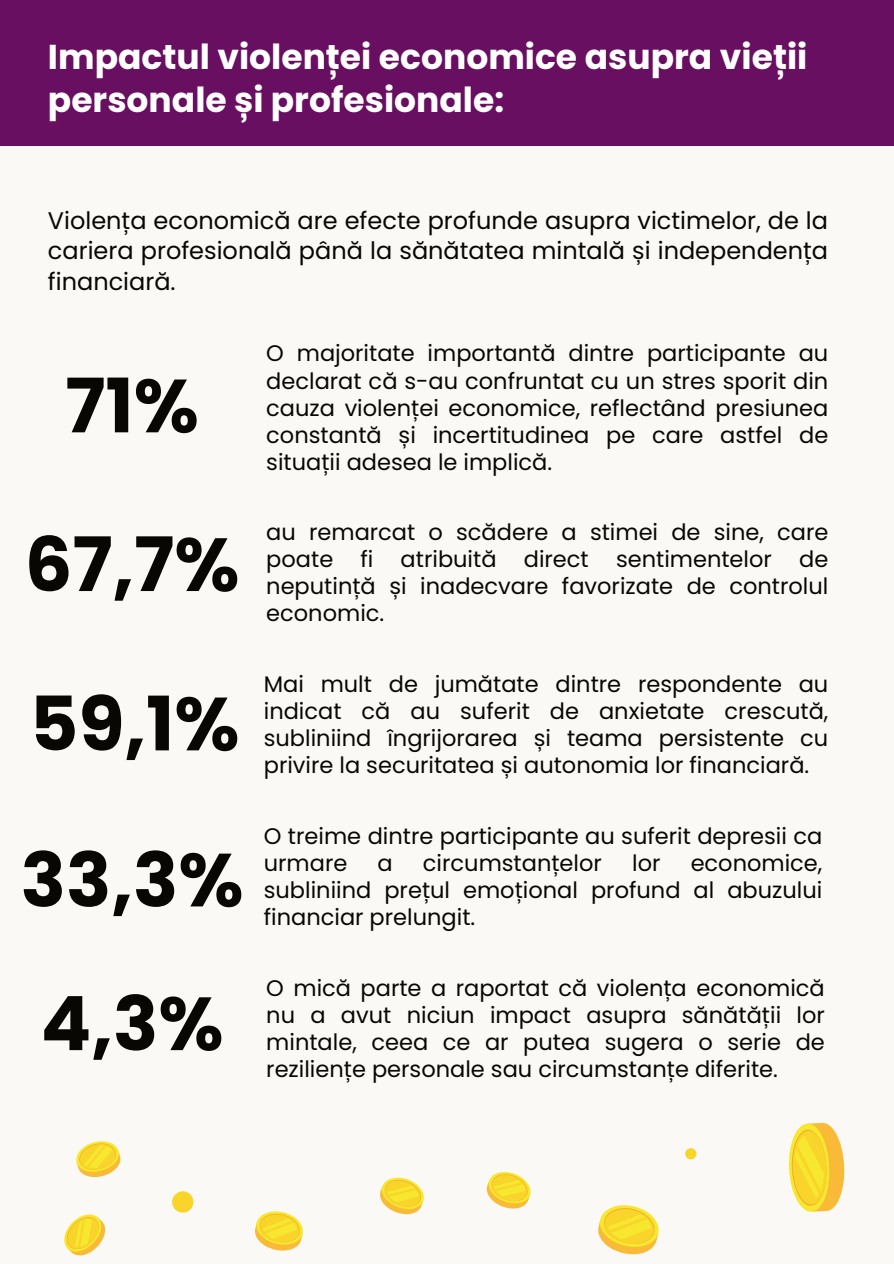
<style>
.page{position:relative;width:894px;height:1264px;background:#fff}
.page>*{position:absolute;margin:0;border:0;box-sizing:border-box;transform-origin:0 0}
.t1{font:700 75px "Poppins";color:#080704}
.t2{font:700 34.5px/43.8px "Poppins";color:#fff}
.t3{font:24px/30.3px "Poppins";color:#080704;text-align:justify}
.t4{font:22.5px/27px "Poppins";color:#080704;text-align:justify}
</style>
<div class="page">
<div style="left:0;top:0;width:893px;height:1263px;background:#fbf9f5"></div>
<div style="left:0;top:0;width:893px;height:146px;background:#680f61"></div>
<svg style="left:76px;top:1141px;width:45px;height:36px"></svg>
<svg style="left:64px;top:1214px;width:42px;height:42px"></svg>
<svg style="left:380px;top:1177px;width:44px;height:38px"></svg>
<svg style="left:598px;top:1205px;width:61px;height:50px"></svg>
<svg style="left:255px;top:1211px;width:48px;height:40px"></svg>
<svg style="left:789px;top:1123px;width:56px;height:89px"></svg>
<div style="left:685px;top:1148px;width:11px;height:11px;background:#f9d42b;border-radius:50%"></div>
<div style="left:172px;top:1191px;width:21px;height:21px;background:#f9d42b;border-radius:50%"></div>
<svg style="left:486px;top:1172px;width:45px;height:37px"></svg>
<h2 class="t2" style="left:48px;top:35px;width:760px">Impactul violenței economice asupra vieții personale și profesionale:</h2>
<p class="t3" style="left:48px;top:205px;width:781px">Violența economică are efecte profunde asupra victimelor, de la cariera profesională până la sănătatea mintală și independența financiară.</p>
<h1 class="t1" style="left:65px;top:362px;width:135px">71%</h1>
<h1 class="t1" style="left:25px;top:521px;width:216px">67,7%</h1>
<h1 class="t1" style="left:30px;top:680px;width:211px">59,1%</h1>
<h1 class="t1" style="left:21px;top:836px;width:224px">33,3%</h1>
<h1 class="t1" style="left:41px;top:980px;width:184px">4,3%</h1>
<p class="t4" style="left:266px;top:340px;width:563px">O majoritate importantă dintre participante au declarat că s-au confruntat cu un stres sporit din cauza violenței economice, reflectând presiunea constantă și incertitudinea pe care astfel de situații adesea le implică.</p>
<p class="t4" style="left:266px;top:519px;width:563px">au remarcat o scădere a stimei de sine, care poate fi atribuită direct sentimentelor de neputință și inadecvare favorizate de controlul economic.</p>
<p class="t4" style="left:264px;top:671px;width:566px">Mai mult de jumătate dintre respondente au indicat că au suferit de anxietate crescută, subliniind îngrijorarea și teama persistente cu</p>
<p class="t4" style="left:264px;top:752px;width:547px">privire la securitatea și autonomia lor financiară.</p>
<p class="t4" style="left:264px;top:823px;width:560px">O treime dintre participante au suferit depresii ca urmare</p>
<p class="t4" style="left:264px;top:850px;width:560px;text-indent:427px">economice, subliniind prețul emoțional profund al abuzului financiar prelungit.</p>
<p class="t4" style="left:377px;top:850px;width:17px">a</p>
<p class="t4" style="left:423px;top:850px;width:180px">circumstanțelor</p>
<p class="t4" style="left:632px;top:850px;width:30px">lor</p>
<p class="t4" style="left:266px;top:975px;width:560px">O mică parte a raportat că violența economică nu a avut niciun impact asupra sănătății lor mintale, ceea ce ar putea sugera o serie de reziliențe personale sau circumstanțe diferite.</p>
</div>
